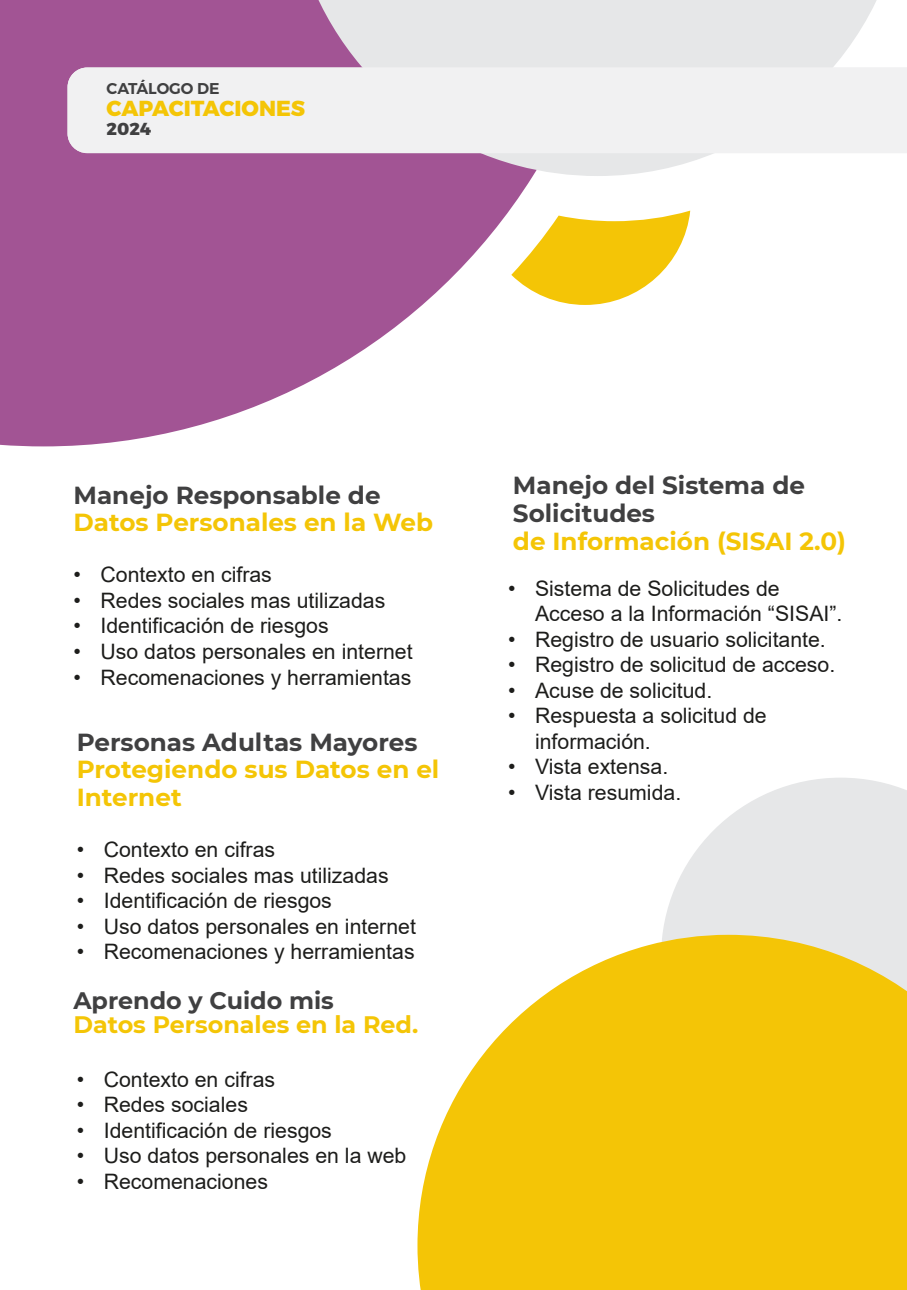
<style>
.page{position:relative;width:907px;height:1290px;background:#fff}
.page>*{position:absolute;margin:0;border:0;box-sizing:border-box;transform-origin:0 0}
.t1{font:700 24.6px/27.8px "Montserrat";color:#f4c506}
.t2{font:700 24.6px/27.8px "Montserrat";color:#404041}
.t3{font:700 23.85px/24px "Montserrat";color:#f4c506}
.t4{font:800 21.75px "Montserrat";color:#f4c506}
.t5{font:21.3px/25.5px "Arial";color:#1d1d1b}
.t6{font:800 17.4px "Montserrat";color:#404041}
.t7{font:600 15.6px "Montserrat";letter-spacing:-.005em;color:#404041}
.s1{color:#404041}
.s2{color:#f4c506}
</style>
<div class="page">
<svg style="left:0;top:0;width:533px;height:446px;fill:#a25494"></svg>
<svg style="left:511px;top:211px;width:179px;height:94px"></svg>
<svg style="left:288px;top:0;width:589px;height:176px;background:#ddd2dd"></svg>
<div style="left:67px;top:67px;width:839px;height:86px;background:#f1f1f2"></div>
<svg style="left:662px;top:778px;width:244px;height:157px;fill:#e6e7e8"></svg>
<svg style="left:417px;top:935px;width:489px;height:355px;background:#f5cc27"></svg>
<p class="t7" style="left:107px;top:79px;width:115px">CATÁLOGO DE</p>
<p class="t4" style="left:107px;top:95px;width:200px">CAPACITACIONES</p>
<p class="t6" style="left:107px;top:118px;width:46px">2024</p>
<p class="t1" style="left:73px;top:480px;width:361px"><span class="s1">Manejo Responsable de<br></span>Datos Personales en la Web</p>
<p class="t5" style="left:73px;top:562px;width:200px">• Contexto en cifras</p>
<p class="t5" style="left:73px;top:588px;width:313px">• Redes sociales mas utilizadas</p>
<p class="t5" style="left:73px;top:613px;width:257px">• Identificación de riesgos</p>
<p class="t5" style="left:73px;top:639px;width:340px">• Uso datos personales en internet</p>
<p class="t5" style="left:73px;top:664px;width:339px">• Recomenaciones y herramientas</p>
<p class="t1" style="left:77px;top:727px;width:364px"><span class="s1">Personas Adultas Mayores<br></span>Protegiendo sus Datos en el<br>Internet</p>
<p class="t5" style="left:77px;top:837px;width:200px">• Contexto en cifras</p>
<p class="t5" style="left:77px;top:862px;width:313px">• Redes sociales mas utilizadas</p>
<p class="t5" style="left:77px;top:888px;width:257px">• Identificación de riesgos</p>
<p class="t5" style="left:77px;top:913px;width:340px">• Uso datos personales en internet</p>
<p class="t5" style="left:77px;top:939px;width:339px">• Recomenaciones y herramientas</p>
<p class="t3" style="left:73px;top:987px;width:346px"><span class="s1">Aprendo y Cuido mis<br></span>Datos Personales en la Red.</p>
<p class="t5" style="left:77px;top:1066px;width:200px">• Contexto en cifras</p>
<p class="t5" style="left:77px;top:1092px;width:173px">• Redes sociales</p>
<p class="t5" style="left:77px;top:1117px;width:257px">• Identificación de riesgos</p>
<p class="t5" style="left:77px;top:1143px;width:331px">• Uso datos personales en la web</p>
<p class="t5" style="left:77px;top:1168px;width:193px">• Recomenaciones</p>
<p class="t2" style="left:513px;top:470px;width:334px">Manejo del Sistema de<br>Solicitudes<br><span class="s2">de Información (SISAI 2.0)</span></p>
<p class="t5" style="left:535px;top:575px;width:309px;text-indent:-27px">• Sistema de Solicitudes de<br>Acceso a la Información “SISAI”.</p>
<p class="t5" style="left:508px;top:626px;width:319px">• Registro de usuario solicitante.</p>
<p class="t5" style="left:508px;top:652px;width:329px">• Registro de solicitud de acceso.</p>
<p class="t5" style="left:508px;top:677px;width:206px">• Acuse de solicitud.</p>
<p class="t5" style="left:535px;top:703px;width:233px;text-indent:-27px">• Respuesta a solicitud de información.</p>
<p class="t5" style="left:508px;top:754px;width:162px">• Vista extensa.</p>
<p class="t5" style="left:508px;top:779px;width:175px">• Vista resumida.</p>
</div>
